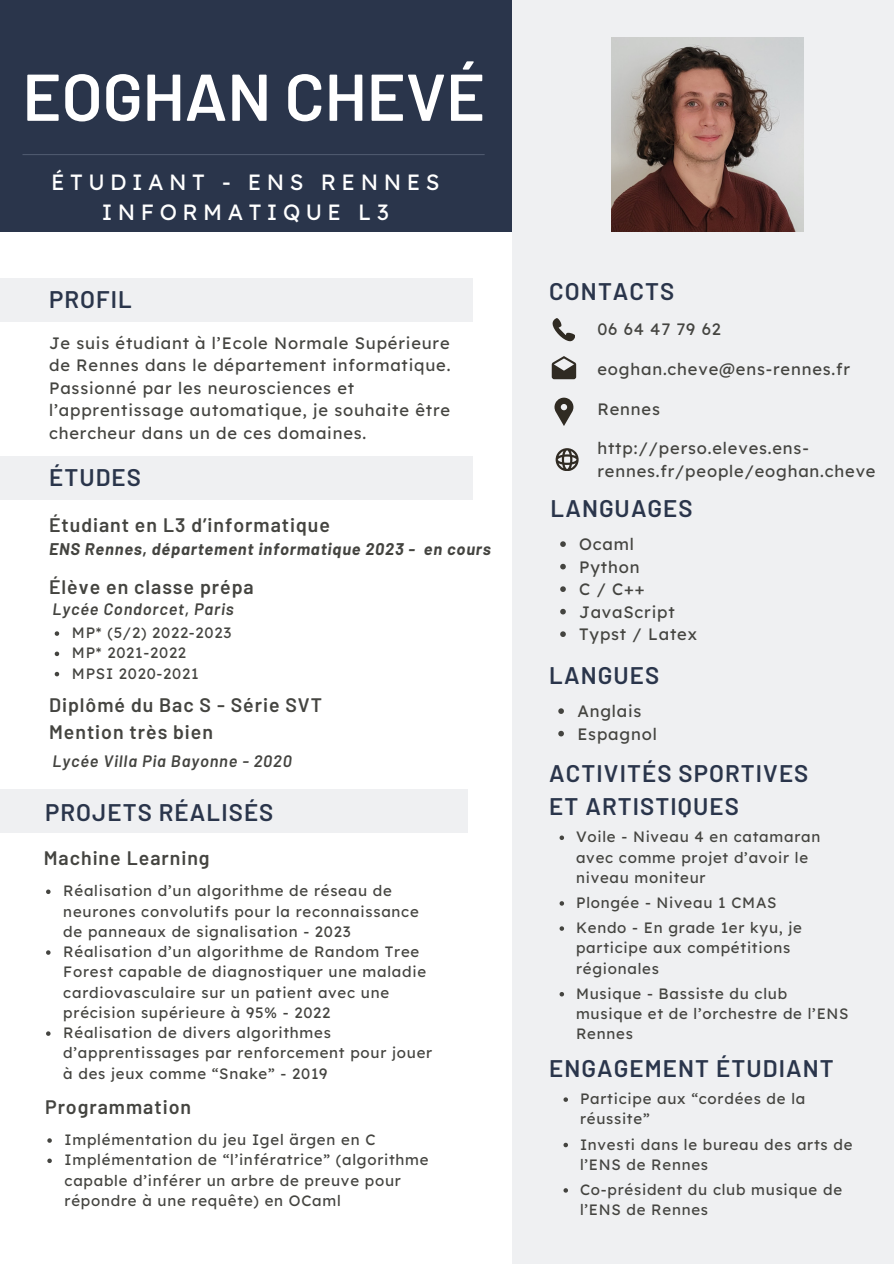
<style>
.page{position:relative;width:894px;height:1264px;background:#fff}
.page>*{position:absolute;margin:0;border:0;box-sizing:border-box;transform-origin:0 0}
.t1{font:600 66px "Barlow";color:#fff}
.t2{font:600 24px/33.8px "Barlow";letter-spacing:.045em;color:#2a354b}
.t3{font:22.05px/30.3px "Lexend Deca";letter-spacing:.25em;color:#fff;text-align:center}
.t4{font:600 19.5px/27px "Barlow";letter-spacing:.05em;color:#444440}
.t5{font:16.5px/22.5px "Lexend Deca";letter-spacing:.05em;color:#444440}
.t6{font:italic 700 16.5px "Barlow";letter-spacing:.05em;color:#444440}
.t7{font:italic 600 16.5px "Barlow";letter-spacing:.05em;color:#444440}
.t8{font:15px/20.2px "Lexend Deca";letter-spacing:.05em;color:#444440}
</style>
<div class="page">
<div style="left:0;top:0;width:893px;height:232px;background:#2a354b"></div>
<div style="left:512px;top:0;width:381px;height:1263px;background:#eff0f2"></div>
<img style="left:611px;top:38px;width:192px;height:193px">
<svg style="left:554px;top:397px;width:19px;height:29px"></svg>
<svg style="left:551px;top:356px;width:25px;height:23px"></svg>
<svg style="left:552px;top:318px;width:23px;height:23px"></svg>
<div style="left:0;top:455px;width:472px;height:44px;background:#eff0f2"></div>
<div style="left:0;top:278px;width:472px;height:44px;background:#eff0f2"></div>
<hr style="left:22px;top:154px;width:462px;height:1px;background:#4d586d">
<svg style="left:55px;top:631px;width:4px;height:5px"></svg>
<svg style="left:55px;top:651px;width:4px;height:5px"></svg>
<svg style="left:55px;top:672px;width:4px;height:4px"></svg>
<svg style="left:559px;top:835px;width:5px;height:5px"></svg>
<svg style="left:559px;top:901px;width:5px;height:4px"></svg>
<svg style="left:559px;top:926px;width:5px;height:4px"></svg>
<svg style="left:559px;top:991px;width:5px;height:5px"></svg>
<svg style="left:563px;top:1097px;width:5px;height:4px"></svg>
<svg style="left:563px;top:1142px;width:5px;height:5px"></svg>
<svg style="left:555px;top:448px;width:23px;height:22px"></svg>
<svg style="left:560px;top:541px;width:5px;height:6px"></svg>
<svg style="left:560px;top:564px;width:5px;height:5px"></svg>
<svg style="left:560px;top:586px;width:5px;height:6px"></svg>
<svg style="left:560px;top:609px;width:5px;height:5px"></svg>
<svg style="left:560px;top:631px;width:5px;height:6px"></svg>
<svg style="left:558px;top:708px;width:5px;height:6px"></svg>
<svg style="left:558px;top:730px;width:5px;height:6px"></svg>
<div style="left:0;top:789px;width:468px;height:43px;background:#eff0f2"></div>
<svg style="left:46px;top:889px;width:5px;height:5px"></svg>
<svg style="left:46px;top:950px;width:5px;height:4px"></svg>
<svg style="left:46px;top:1031px;width:5px;height:4px"></svg>
<svg style="left:47px;top:1138px;width:5px;height:4px"></svg>
<svg style="left:47px;top:1158px;width:5px;height:4px"></svg>
<svg style="left:563px;top:1188px;width:5px;height:4px"></svg>
<p class="t1" style="left:22px;top:55px;width:464px">EOGHAN CHEVÉ</p>
<p class="t3" style="left:51px;top:167px;width:390px">ÉTUDIANT - ENS RENNES<br>INFORMATIQUE L3</p>
<h1 class="t2" style="left:49px;top:281px;width:84px">PROFIL</h1>
<p class="t5" style="left:49px;top:331px;width:403px">Je suis étudiant à l’Ecole Normale Supérieure de Rennes dans le département informatique.<br>Passionné par les neurosciences et l’apprentissage automatique, je souhaite être chercheur dans un de ces domaines.</p>
<h3 class="t2" style="left:49px;top:459px;width:93px">ÉTUDES</h3>
<h2 class="t4" style="left:49px;top:510px;width:282px">Étudiant en L3 d’informatique</h2>
<p class="t6" style="left:49px;top:538px;width:443px">ENS Rennes, département informatique 2023 - en cours</p>
<p class="t4" style="left:49px;top:573px;width:206px">Élève en classe prépa</p>
<p class="t7" style="left:52px;top:598px;width:183px">Lycée Condorcet, Paris</p>
<p class="t8" style="left:72px;top:622px;width:161px">MP* (5/2) 2022-2023</p>
<p class="t8" style="left:72px;top:642px;width:116px">MP* 2021-2022</p>
<p class="t8" style="left:72px;top:663px;width:128px">MPSI 2020-2021</p>
<p class="t4" style="left:49px;top:690px;width:274px">Diplômé du Bac S - Série SVT<br>Mention très bien</p>
<p class="t7" style="left:52px;top:750px;width:241px">Lycée Villa Pia Bayonne - 2020</p>
<p class="t2" style="left:45px;top:795px;width:230px">PROJETS RÉALISÉS</p>
<p class="t4" style="left:44px;top:843px;width:167px">Machine Learning</p>
<p class="t8" style="left:63px;top:880px;width:357px">Réalisation d’un algorithme de réseau de neurones convolutifs pour la reconnaissance de panneaux de signalisation - 2023</p>
<h4 class="t8" style="left:63px;top:941px;width:364px">Réalisation d’un algorithme de Random Tree Forest capable de diagnostiquer une maladie cardiovasculaire sur un patient avec une précision supérieure à 95% - 2022</h4>
<h5 class="t8" style="left:63px;top:1022px;width:370px">Réalisation de divers algorithmes d’apprentissages par renforcement pour jouer à des jeux comme “Snake” - 2019</h5>
<h2 class="t4" style="left:45px;top:1092px;width:147px">Programmation</h2>
<h4 class="t8" style="left:65px;top:1129px;width:312px">Implémentation du jeu Igel ärgen en C</h4>
<p class="t8" style="left:65px;top:1149px;width:365px">Implémentation de “l’infératrice” (algorithme capable d’inférer un arbre de preuve pour répondre à une requête) en OCaml</p>
<p class="t2" style="left:549px;top:273px;width:127px">CONTACTS</p>
<h2 class="t5" style="left:597px;top:318px;width:125px">06 64 47 79 62</h2>
<p class="t5" style="left:597px;top:357px;width:254px">eoghan.cheve@ens-rennes.fr</p>
<p class="t5" style="left:597px;top:397px;width:64px">Rennes</p>
<p class="t5" style="left:597px;top:436px;width:279px">http://perso.eleves.ens&shy;rennes.fr/people/eoghan.cheve</p>
<p class="t2" style="left:550px;top:491px;width:144px">LANGUAGES</p>
<p class="t5" style="left:579px;top:533px;width:56px">Ocaml</p>
<h2 class="t5" style="left:579px;top:555px;width:62px">Python</h2>
<p class="t5" style="left:579px;top:578px;width:67px">C / C++</p>
<h2 class="t5" style="left:579px;top:600px;width:97px">JavaScript</h2>
<h4 class="t5" style="left:579px;top:623px;width:119px">Typst / Latex</h4>
<h5 class="t2" style="left:549px;top:658px;width:111px">LANGUES</h5>
<h4 class="t5" style="left:577px;top:700px;width:66px">Anglais</h4>
<h5 class="t5" style="left:577px;top:722px;width:81px">Espagnol</h5>
<p class="t2" style="left:549px;top:755px;width:260px">ACTIVITÉS SPORTIVES<br>ET ARTISTIQUES</p>
<p class="t8" style="left:576px;top:826px;width:246px">Voile - Niveau 4 en catamaran avec comme projet d’avoir le niveau moniteur</p>
<p class="t8" style="left:576px;top:892px;width:202px">Plongée - Niveau 1 CMAS</p>
<p class="t8" style="left:576px;top:917px;width:227px">Kendo - En grade 1er kyu, je participe aux compétitions régionales</p>
<h2 class="t8" style="left:576px;top:982px;width:274px">Musique - Bassiste du club musique et de l’orchestre de l’ENS<br>Rennes</h2>
<h2 class="t2" style="left:549px;top:1050px;width:286px">ENGAGEMENT ÉTUDIANT</h2>
<p class="t8" style="left:580px;top:1088px;width:227px">Participe aux “cordées de la réussite”</p>
<h2 class="t8" style="left:580px;top:1133px;width:274px">Investi dans le bureau des arts de l’ENS de Rennes</h2>
<p class="t8" style="left:580px;top:1179px;width:263px">Co-président du club musique de l’ENS de Rennes</p>
</div>
